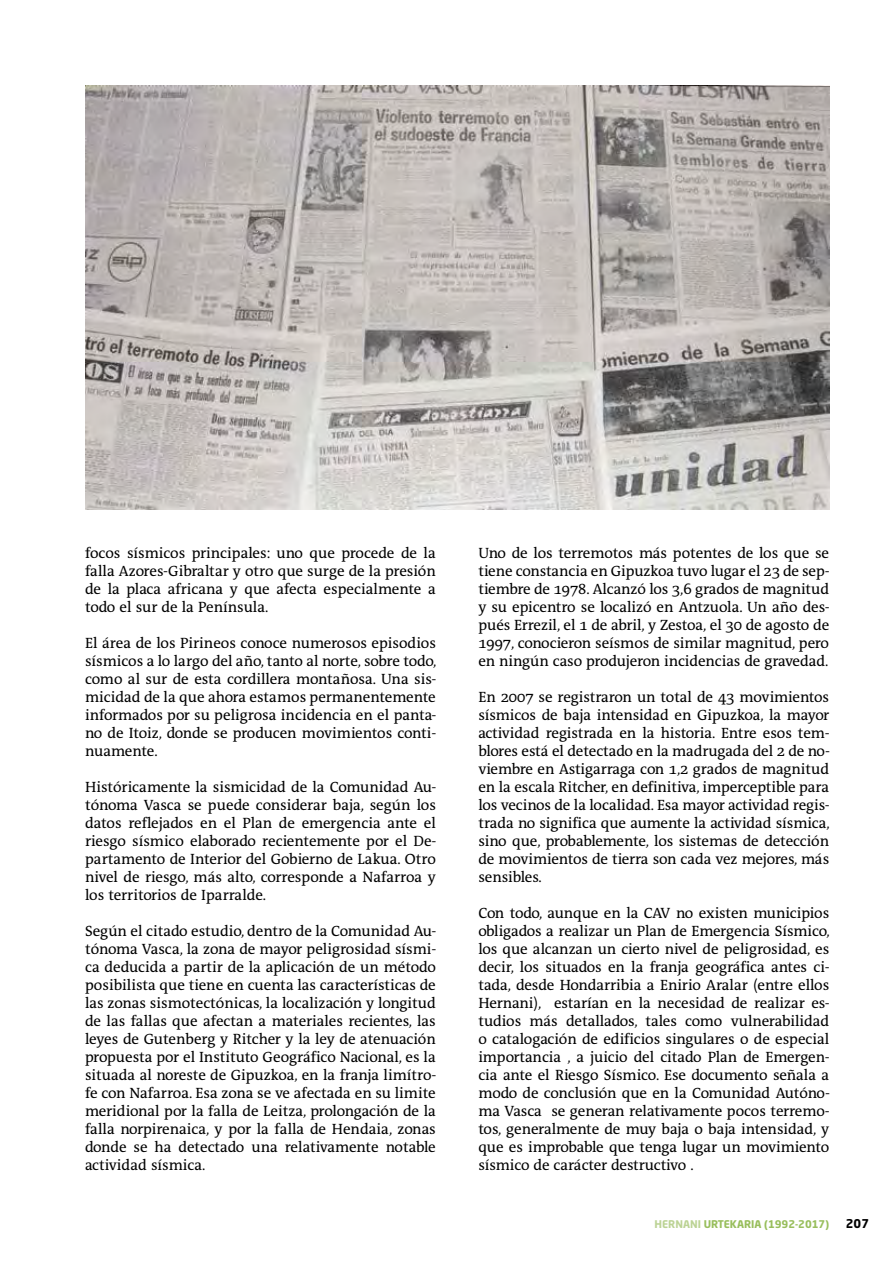
<style>
.page{position:relative;width:893px;height:1263px;background:#fff}
.page>*{position:absolute;margin:0;border:0;box-sizing:border-box;transform-origin:0 0}
.t1{font:15px/18px "The Antiqua Sun";letter-spacing:-.005em;color:#000;text-align:justify}
.t2{font:700 12px "Neo Sans W1 G";color:#000}
.t3{font:700 10.5px "Neo Sans W1 G";color:#98be5c}
.s1{color:#bcd395}
</style>
<div class="page">
<img style="left:85px;top:85px;width:744px;height:424px">
<p class="t1" style="left:85px;top:544px;width:352px">focos sísmicos principales: uno que procede de la falla Azores-Gibraltar y otro que surge de la presión de la placa africana y que afecta especialmente a todo el sur de la Península.</p>
<p class="t1" style="left:85px;top:634px;width:353px">El área de los Pirineos conoce numerosos episodios sísmicos a lo largo del año, tanto al norte, sobre todo, como al sur de esta cordillera montañosa. Una sis&shy;micidad de la que ahora estamos permanentemente informados por su peligrosa incidencia en el panta&shy;no de Itoiz, donde se producen movimientos conti&shy;nuamente.</p>
<p class="t1" style="left:85px;top:778px;width:352px">Históricamente la sismicidad de la Comunidad Au&shy;tónoma Vasca se puede considerar baja, según los datos reflejados en el Plan de emergencia ante el riesgo sísmico elaborado recientemente por el De&shy;partamento de Interior del Gobierno de Lakua. Otro nivel de riesgo, más alto, corresponde a Nafarroa y los territorios de Iparralde.</p>
<p class="t1" style="left:85px;top:922px;width:352px">Según el citado estudio, dentro de la Comunidad Au&shy;tónoma Vasca, la zona de mayor peligrosidad sísmi&shy;ca deducida a partir de la aplicación de un método posibilista que tiene en cuenta las características de las zonas sismotectónicas, la localización y longitud de las fallas que afectan a materiales recientes, las leyes de Gutenberg y Ritcher y la ley de atenuación propuesta por el Instituto Geográfico Nacional, es la situada al noreste de Gipuzkoa, en la franja limítro&shy;fe con Nafarroa. Esa zona se ve afectada en su limite meridional por la falla de Leitza, prolongación de la falla norpirenaica, y por la falla de Hendaia, zonas donde se ha detectado una relativamente notable actividad sísmica.</p>
<p class="t1" style="left:478px;top:544px;width:352px">Uno de los terremotos más potentes de los que se tiene constancia en Gipuzkoa tuvo lugar el 23 de sep&shy;tiembre de 1978. Alcanzó los 3,6 grados de magnitud y su epicentro se localizó en Antzuola. Un año des&shy;pués Errezil, el 1 de abril, y Zestoa, el 30 de agosto de 1997, conocieron seísmos de similar magnitud, pero en ningún caso produjeron incidencias de gravedad.</p>
<p class="t1" style="left:478px;top:688px;width:353px">En 2007 se registraron un total de 43 movimientos sísmicos de baja intensidad en Gipuzkoa, la mayor actividad registrada en la historia. Entre esos tem&shy;blores está el detectado en la madrugada del 2 de no&shy;viembre en Astigarraga con 1,2 grados de magnitud en la escala Ritcher, en definitiva, imperceptible para los vecinos de la localidad. Esa mayor actividad regis&shy;trada no significa que aumente la actividad sísmica, sino que, probablemente, los sistemas de detección de movimientos de tierra son cada vez mejores, más sensibles.</p>
<p class="t1" style="left:478px;top:904px;width:353px">Con todo, aunque en la CAV no existen municipios obligados a realizar un Plan de Emergencia Sísmico, los que alcanzan un cierto nivel de peligrosidad, es decir, los situados en la franja geográfica antes ci&shy;tada, desde Hondarribia a Enirio Aralar (entre ellos Hernani), estarían en la necesidad de realizar es&shy;tudios más detallados, tales como vulnerabilidad o catalogación de edificios singulares o de especial importancia , a juicio del citado Plan de Emergen&shy;cia ante el Riesgo Sísmico. Ese documento señala a modo de conclusión que en la Comunidad Autóno&shy;ma Vasca se generan relativamente pocos terremo&shy;tos, generalmente de muy baja o baja intensidad, y que es improbable que tenga lugar un movimiento sísmico de carácter destructivo .</p>
<p class="t3" style="left:654px;top:1217px;width:176px"><span class="s1">HERNANI</span> URTEKARIA (1992-2017)</p>
<p class="t2" style="left:846px;top:1215px;width:25px">207</p>
</div>
